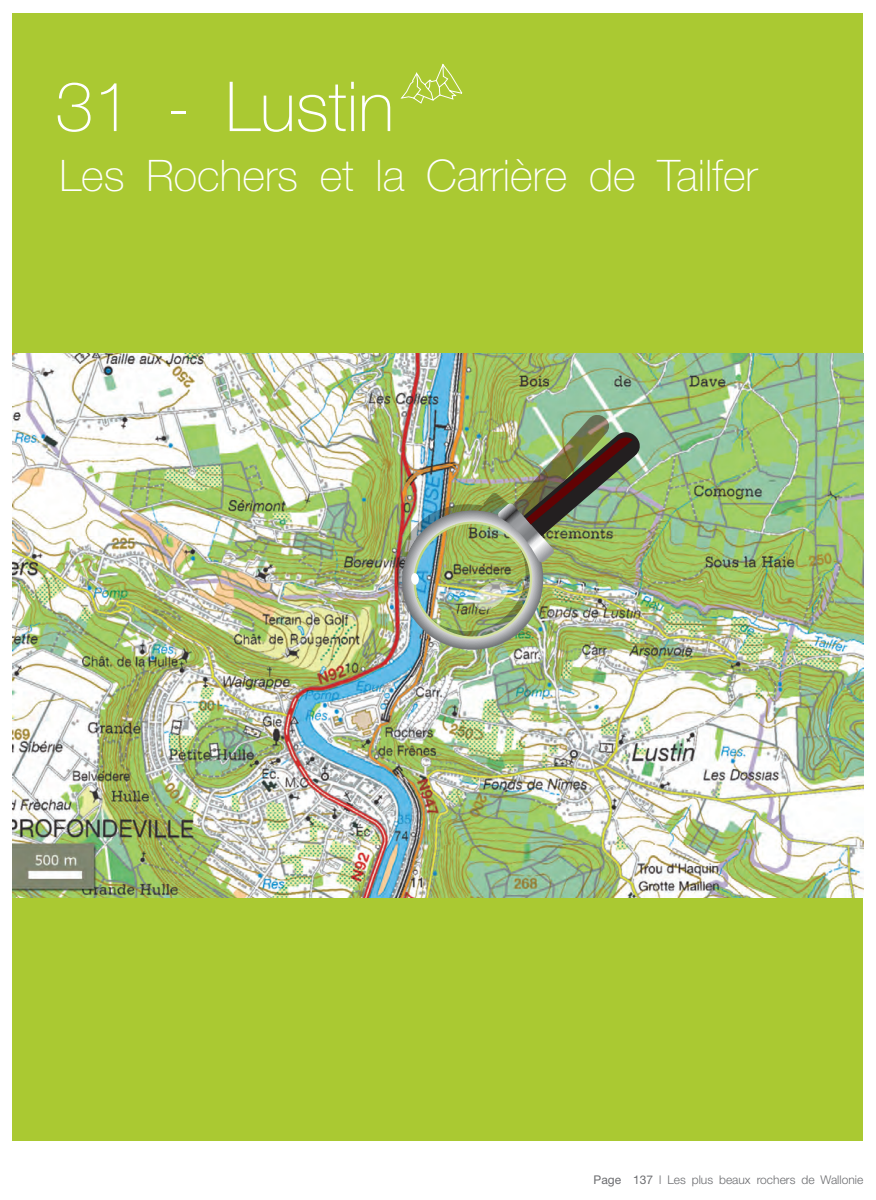
<style>
.page{position:relative;width:876px;height:1200px;background:#fff}
.page>*{position:absolute;margin:0;border:0;box-sizing:border-box;transform-origin:0 0}
.t1{font:100 69px "Helvetica Neue";color:#fff}
.t2{font:100 43.5px "Helvetica Neue";color:#fff}
.t3{font:300 12px "Helvetica Neue";color:#6c6d70}
.s1{font-weight:400}
</style>
<div class="page">
<div style="left:13px;top:13px;width:850px;height:1127px;background:#aac932"></div>
<svg style="left:400px;top:63px;width:63px;height:41px"></svg>
<img style="left:13px;top:353px;width:850px;height:544px">
<img style="left:375px;top:410px;width:287px;height:252px">
<h1 class="t1" style="left:55px;top:67px;width:340px">31 - Lustin</h1>
<h2 class="t2" style="left:60px;top:151px;width:700px">Les Rochers et la Carrière de Tailfer</h2>
<p class="t3" style="left:594px;top:1171px;width:271px"><span class="s1">Page 137</span> l Les plus beaux rochers de Wallonie</p>
</div>
